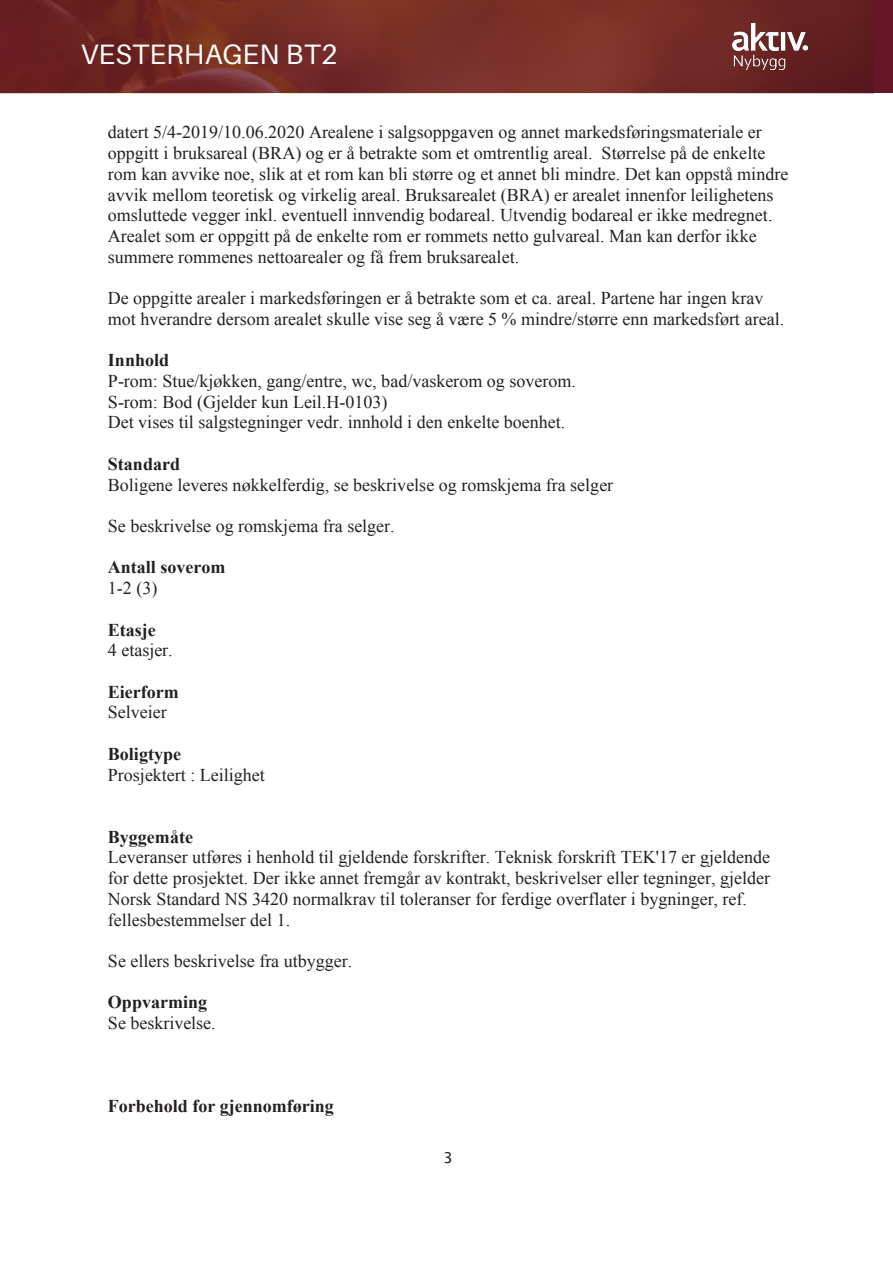
<style>
.page{position:relative;width:893px;height:1263px;background:#fff}
.page>*{position:absolute;margin:0;border:0;box-sizing:border-box;transform-origin:0 0}
.t1{font:28.05px "Aileron";letter-spacing:.01em;color:#fff}
.t2{font:18px/20.7px "Times New Roman";color:#231f20}
.t3{font:700 18px/20.7px "Times New Roman";color:#231f20}
.t4{font:15px "Lucida Sans";color:#231f20}
.s1{font-weight:700}
.s2{font-weight:400}
</style>
<div class="page">
<div style="left:0;top:0;width:893px;height:93px;background:#661627"></div>
<img style="left:2px;top:0;width:872px;height:93px">
<img style="left:733px;top:24px;width:74px;height:46px">
<h1 class="t1" style="left:81px;top:39px;width:258px">VESTERHAGEN BT2</h1>
<p class="t2" style="left:108px;top:122px;width:682px">datert 5/4-2019/10.06.2020 Arealene i salgsoppgaven og annet markedsføringsmateriale er oppgitt i bruksareal (BRA) og er å betrakte som et omtrentlig areal. Størrelse på de enkelte rom kan avvike noe, slik at et rom kan bli større og et annet bli mindre. Det kan oppstå mindre avvik mellom teoretisk og virkelig areal. Bruksarealet (BRA) er arealet innenfor leilighetens omsluttede vegger inkl. eventuell innvendig bodareal. Utvendig bodareal er ikke medregnet.<br>Arealet som er oppgitt på de enkelte rom er rommets netto gulvareal. Man kan derfor ikke summere rommenes nettoarealer og få frem bruksarealet.</p>
<p class="t2" style="left:108px;top:287px;width:678px">De oppgitte arealer i markedsføringen er å betrakte som et ca. areal. Partene har ingen krav mot hverandre dersom arealet skulle vise seg å være 5 % mindre/større enn markedsført areal.</p>
<p class="t2" style="left:108px;top:350px;width:469px"><span class="s1">Innhold<br></span>P-rom: Stue/kjøkken, gang/entre, wc, bad/vaskerom og soverom.<br>S-rom: Bod (Gjelder kun Leil.H-0103)<br>Det vises til salgstegninger vedr. innhold i den enkelte boenhet.</p>
<p class="t2" style="left:108px;top:453px;width:507px"><span class="s1">Standard<br></span>Boligene leveres nøkkelferdig, se beskrivelse og romskjema fra selger</p>
<p class="t2" style="left:108px;top:515px;width:288px">Se beskrivelse og romskjema fra selger.</p>
<p class="t3" style="left:108px;top:557px;width:119px">Antall soverom<br><span class="s2">1-2 (3)</span></p>
<p class="t2" style="left:108px;top:619px;width:66px"><span class="s1">Etasje<br></span>4 etasjer.</p>
<p class="t3" style="left:108px;top:681px;width:72px">Eierform<br><span class="s2">Selveier</span></p>
<p class="t2" style="left:108px;top:743px;width:158px"><span class="s1">Boligtype<br></span>Prosjektert : Leilighet</p>
<p class="t2" style="left:108px;top:826px;width:664px"><span class="s1">Byggemåte<br></span>Leveranser utføres i henhold til gjeldende forskrifter. Teknisk forskrift TEK'17 er gjeldende for dette prosjektet. Der ikke annet fremgår av kontrakt, beskrivelser eller tegninger, gjelder Norsk Standard NS 3420 normalkrav til toleranser for ferdige overflater i bygninger, ref. fellesbestemmelser del 1.</p>
<p class="t2" style="left:108px;top:950px;width:246px">Se ellers beskrivelse fra utbygger.</p>
<p class="t2" style="left:108px;top:992px;width:109px"><span class="s1">Oppvarming<br></span>Se beskrivelse.</p>
<p class="t3" style="left:108px;top:1095px;width:227px">Forbehold for gjennomføring</p>
<p class="t4" style="left:443px;top:1149px;width:11px">3</p>
</div>
